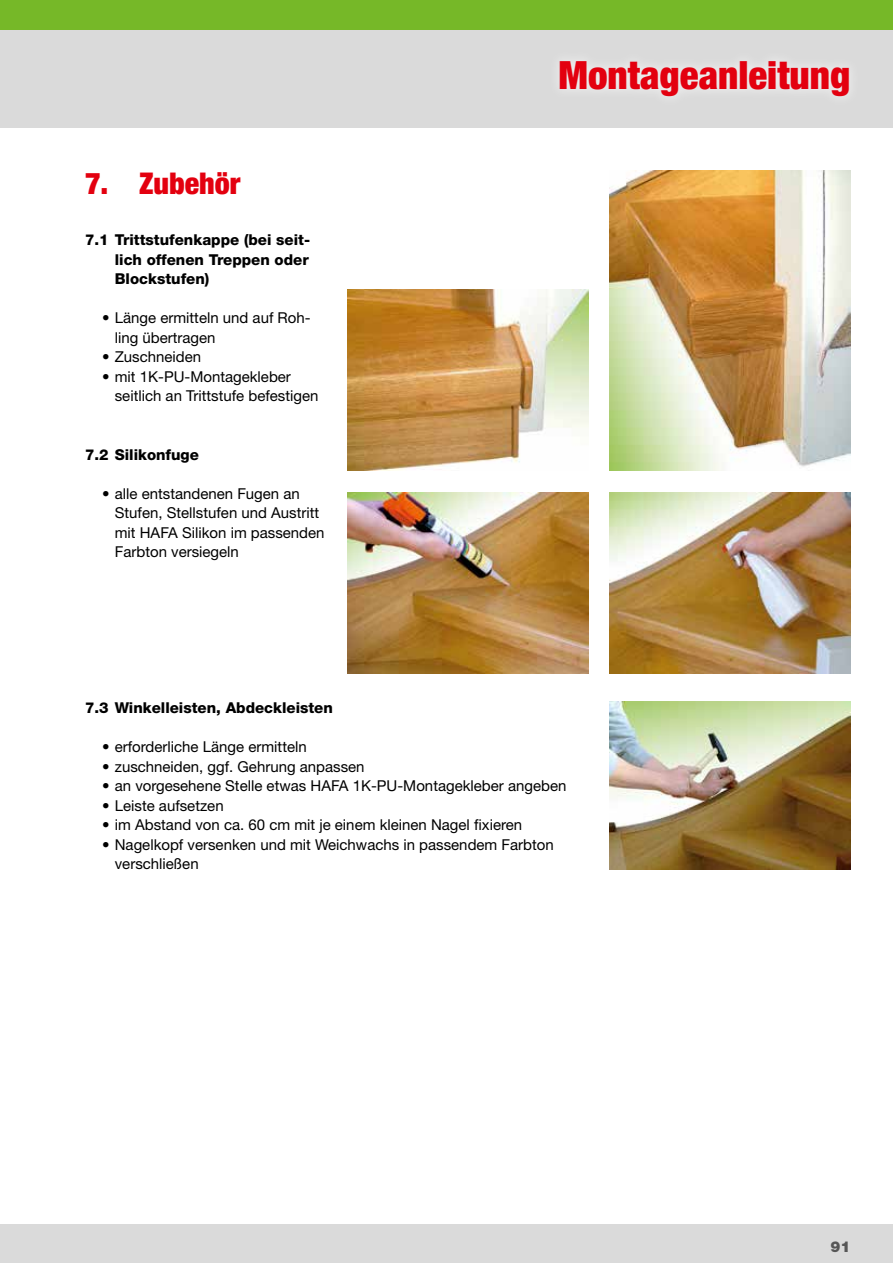
<style>
.page{position:relative;width:893px;height:1263px;background:#fff}
.page>*{position:absolute;margin:0;border:0;box-sizing:border-box;transform-origin:0 0}
.t1{font:900 condensed 39px "Helvetica Neue";color:#e3000f}
.t2{font:900 condensed 30px "Helvetica Neue";color:#e3000f}
.t3{font:15px/19.5px "Helvetica Neue";color:#000}
.t4{font:800 15px/19.5px "Helvetica Neue";color:#000;text-align:justify}
.t5{font:900 15px "Helvetica Neue";color:#565656}
</style>
<div class="page">
<img style="left:609px;top:170px;width:241px;height:300px">
<img style="left:347px;top:289px;width:241px;height:181px">
<img style="left:347px;top:493px;width:241px;height:181px">
<img style="left:609px;top:493px;width:241px;height:181px">
<img style="left:609px;top:701px;width:241px;height:168px">
<div style="left:0;top:30px;width:893px;height:98px;background:#dadada"></div>
<div style="left:0;top:0;width:893px;height:30px;background:#76b828"></div>
<div style="left:0;top:1225px;width:893px;height:38px;background:#dadada"></div>
<div style="left:548px;top:49px;width:313px;height:59px;background:#e0e0e0"></div>
<h2 class="t2" style="left:85px;top:165px;width:157px">7. Zubehör</h2>
<p class="t4" style="left:115px;top:230px;width:197px;text-indent:-30px">7.1 Trittstufenkappe (bei seit&shy;lich offenen Treppen oder Blockstufen)</p>
<p class="t3" style="left:115px;top:308px;width:197px;text-indent:-13px">• Länge ermitteln und auf Roh&shy;ling übertragen</p>
<p class="t3" style="left:102px;top:347px;width:101px">• Zuschneiden</p>
<p class="t3" style="left:115px;top:367px;width:205px;text-indent:-13px">• mit 1K-PU-Montagekleber seitlich an Trittstufe befestigen</p>
<p class="t4" style="left:85px;top:445px;width:115px">7.2 Silikonfuge</p>
<p class="t3" style="left:115px;top:484px;width:211px;text-indent:-13px">• alle entstandenen Fugen an<br>Stufen, Stellstufen und Austritt mit HAFA Silikon im passenden<br>Farbton versiegeln</p>
<h1 class="t1" style="left:558px;top:51px;width:293px">Montageanleitung</h1>
<p class="t4" style="left:85px;top:698px;width:249px">7.3 Winkelleisten, Abdeckleisten</p>
<p class="t3" style="left:102px;top:737px;width:206px">• erforderliche Länge ermitteln</p>
<p class="t3" style="left:102px;top:756px;width:264px">• zuschneiden, ggf. Gehrung anpassen</p>
<p class="t3" style="left:102px;top:776px;width:466px">• an vorgesehene Stelle etwas HAFA 1K-PU-Montagekleber angeben</p>
<p class="t3" style="left:102px;top:795px;width:123px">• Leiste aufsetzen</p>
<p class="t3" style="left:102px;top:815px;width:422px">• im Abstand von ca. 60 cm mit je einem kleinen Nagel fixieren</p>
<p class="t3" style="left:115px;top:834px;width:440px;text-indent:-13px">• Nagelkopf versenken und mit Weichwachs in passendem Farbton verschließen</p>
<p class="t5" style="left:830px;top:1238px;width:22px">91</p>
</div>
